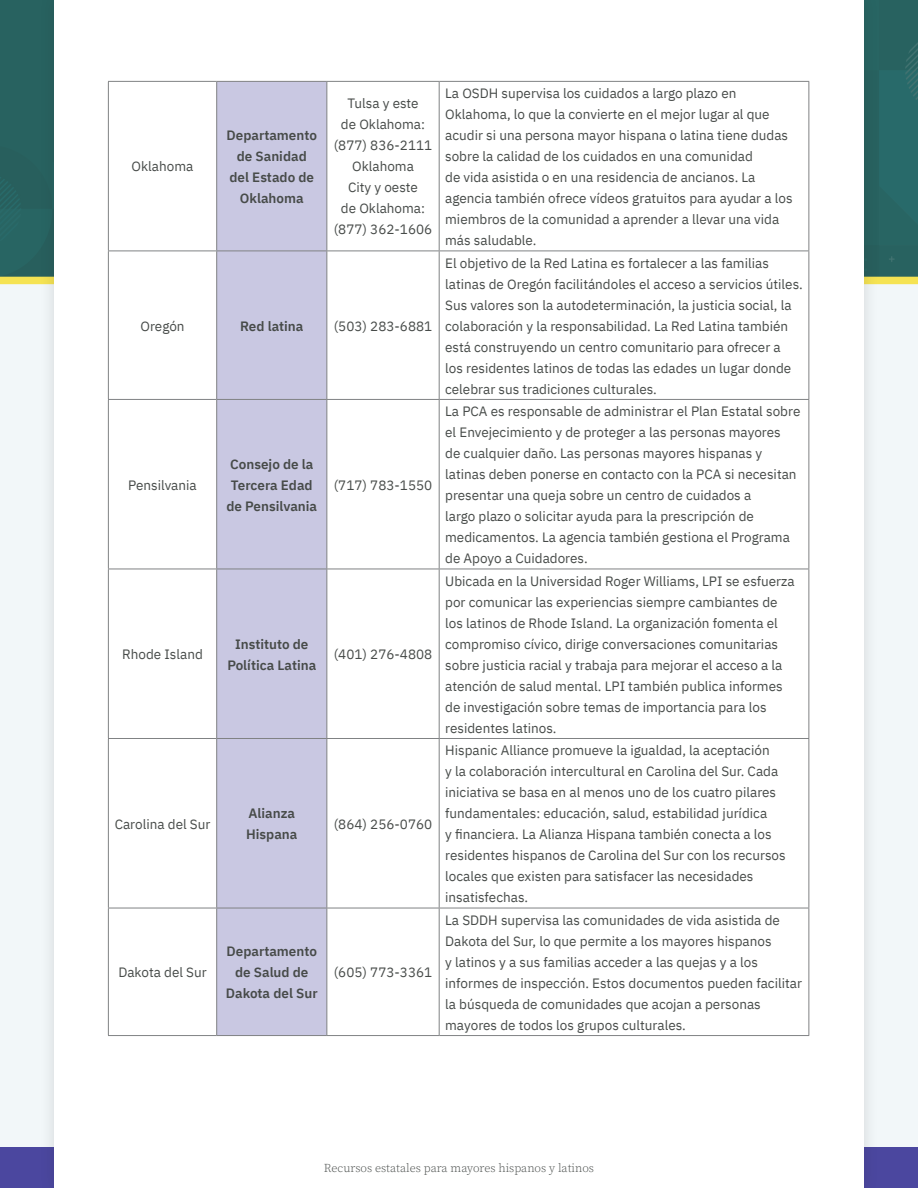
<style>
.page{position:relative;width:918px;height:1188px;background:#f2f7f9}
.page>*{position:absolute;margin:0;border:0;box-sizing:border-box;transform-origin:0 0}
.t1{font:13.5px/21px "IBM Plex Sans";color:#474b49}
.t2{font:600 13.5px/21px "IBM Plex Sans";color:#474b49;text-align:center}
.t3{font:300 12px "Source Serif Pro";color:#474b49}
</style>
<div class="page">
<div style="left:0;top:0;width:918px;height:280px;background:#2d6361"></div>
<div style="left:0;top:277px;width:918px;height:7px;background:#f5e353"></div>
<div style="left:0;top:1148px;width:918px;height:40px;background:#4b479f"></div>
<div style="left:39px;top:0;width:841px;height:1188px;background:#231f20;opacity:.15"></div>
<div style="left:54px;top:0;width:810px;height:1188px;background:#fff"></div>
<div style="left:217px;top:82px;width:109px;height:953px;background:#c9c8e2"></div>
<hr style="left:108px;top:251px;width:109px;height:1px;background:#808284">
<hr style="left:108px;top:251px;width:1px;height:148px;background:#808284">
<hr style="left:217px;top:251px;width:110px;height:1px;background:#808284">
<hr style="left:216px;top:251px;width:1px;height:148px;background:#808284">
<hr style="left:327px;top:251px;width:112px;height:1px;background:#808284">
<hr style="left:326px;top:251px;width:1px;height:148px;background:#808284">
<hr style="left:439px;top:251px;width:370px;height:1px;background:#808284">
<hr style="left:439px;top:251px;width:1px;height:148px;background:#808284">
<hr style="left:808px;top:251px;width:1px;height:148px;background:#808284">
<hr style="left:108px;top:399px;width:109px;height:1px;background:#808284">
<hr style="left:108px;top:400px;width:1px;height:169px;background:#808284">
<hr style="left:217px;top:399px;width:110px;height:1px;background:#808284">
<hr style="left:216px;top:400px;width:1px;height:169px;background:#808284">
<hr style="left:327px;top:399px;width:112px;height:1px;background:#808284">
<hr style="left:326px;top:400px;width:1px;height:169px;background:#808284">
<hr style="left:439px;top:399px;width:370px;height:1px;background:#808284">
<hr style="left:439px;top:400px;width:1px;height:169px;background:#808284">
<hr style="left:808px;top:400px;width:1px;height:169px;background:#808284">
<hr style="left:108px;top:569px;width:109px;height:1px;background:#808284">
<hr style="left:108px;top:569px;width:1px;height:169px;background:#808284">
<hr style="left:217px;top:569px;width:110px;height:1px;background:#808284">
<hr style="left:216px;top:569px;width:1px;height:169px;background:#808284">
<hr style="left:327px;top:569px;width:112px;height:1px;background:#808284">
<hr style="left:326px;top:569px;width:1px;height:169px;background:#808284">
<hr style="left:439px;top:569px;width:370px;height:1px;background:#808284">
<hr style="left:439px;top:569px;width:1px;height:169px;background:#808284">
<hr style="left:808px;top:569px;width:1px;height:169px;background:#808284">
<hr style="left:108px;top:738px;width:109px;height:1px;background:#808284">
<hr style="left:108px;top:739px;width:1px;height:169px;background:#808284">
<hr style="left:217px;top:738px;width:110px;height:1px;background:#808284">
<hr style="left:216px;top:739px;width:1px;height:169px;background:#808284">
<hr style="left:327px;top:738px;width:112px;height:1px;background:#808284">
<hr style="left:326px;top:739px;width:1px;height:169px;background:#808284">
<hr style="left:439px;top:738px;width:370px;height:1px;background:#808284">
<hr style="left:439px;top:739px;width:1px;height:169px;background:#808284">
<hr style="left:808px;top:739px;width:1px;height:169px;background:#808284">
<hr style="left:108px;top:908px;width:109px;height:1px;background:#808284">
<hr style="left:108px;top:908px;width:1px;height:127px;background:#808284">
<hr style="left:217px;top:908px;width:110px;height:1px;background:#808284">
<hr style="left:216px;top:908px;width:1px;height:127px;background:#808284">
<hr style="left:327px;top:908px;width:112px;height:1px;background:#808284">
<hr style="left:326px;top:908px;width:1px;height:127px;background:#808284">
<hr style="left:439px;top:908px;width:370px;height:1px;background:#808284">
<hr style="left:439px;top:908px;width:1px;height:127px;background:#808284">
<hr style="left:808px;top:908px;width:1px;height:127px;background:#808284">
<hr style="left:108px;top:1035px;width:109px;height:1px;background:#808284">
<hr style="left:217px;top:1035px;width:110px;height:1px;background:#808284">
<hr style="left:327px;top:1035px;width:112px;height:1px;background:#808284">
<hr style="left:439px;top:1035px;width:370px;height:1px;background:#808284">
<hr style="left:108px;top:81px;width:109px;height:1px;background:#808284">
<hr style="left:108px;top:82px;width:1px;height:169px;background:#808284">
<hr style="left:217px;top:81px;width:110px;height:1px;background:#808284">
<hr style="left:216px;top:82px;width:1px;height:169px;background:#808284">
<hr style="left:327px;top:81px;width:112px;height:1px;background:#808284">
<hr style="left:326px;top:82px;width:1px;height:169px;background:#808284">
<hr style="left:439px;top:81px;width:370px;height:1px;background:#808284">
<hr style="left:439px;top:82px;width:1px;height:169px;background:#808284">
<hr style="left:808px;top:82px;width:1px;height:169px;background:#808284">
<p class="t1" style="left:132px;top:155px;width:63px">Oklahoma</p>
<p class="t2" style="left:227px;top:124px;width:92px">Departamento de Sanidad del Estado de<br>Oklahoma</p>
<p class="t1" style="left:334px;top:92px;width:100px;text-align:center">Tulsa y este<br>de Oklahoma: (877) 836-2111<br>Oklahoma<br>City y oeste<br>de Oklahoma: (877) 362-1606</p>
<p class="t1" style="left:445px;top:82px;width:349px">La OSDH supervisa los cuidados a largo plazo en Oklahoma, lo que la convierte en el mejor lugar al que acudir si una persona mayor hispana o latina tiene dudas sobre la calidad de los cuidados en una comunidad<br>de vida asistida o en una residencia de ancianos. La agencia también ofrece vídeos gratuitos para ayudar a los miembros de la comunidad a aprender a llevar una vida más saludable.</p>
<p class="t1" style="left:140px;top:314px;width:46px">Oregón</p>
<p class="t2" style="left:240px;top:314px;width:65px">Red latina</p>
<p class="t1" style="left:334px;top:314px;width:100px">(503) 283-6881</p>
<p class="t1" style="left:128px;top:473px;width:70px">Pensilvania</p>
<p class="t2" style="left:226px;top:452px;width:92px">Consejo de la<br>Tercera Edad de Pensilvania</p>
<p class="t1" style="left:334px;top:473px;width:100px">(717) 783-1550</p>
<p class="t1" style="left:122px;top:643px;width:82px">Rhode Island</p>
<p class="t2" style="left:227px;top:632px;width:90px">Instituto de<br>Política Latina</p>
<p class="t1" style="left:334px;top:643px;width:100px">(401) 276-4808</p>
<p class="t1" style="left:115px;top:812px;width:97px">Carolina del Sur</p>
<p class="t2" style="left:246px;top:802px;width:53px;text-align:left">Alianza<br>Hispana</p>
<p class="t1" style="left:334px;top:812px;width:100px">(864) 256-0760</p>
<p class="t1" style="left:118px;top:961px;width:90px">Dakota del Sur</p>
<p class="t2" style="left:226px;top:940px;width:93px">Departamento de Salud de<br>Dakota del Sur</p>
<p class="t1" style="left:334px;top:961px;width:100px">(605) 773-3361</p>
<p class="t1" style="left:445px;top:251px;width:359px">El objetivo de la Red Latina es fortalecer a las familias latinas de Oregón facilitándoles el acceso a servicios útiles.<br>Sus valores son la autodeterminación, la justicia social, la colaboración y la responsabilidad. La Red Latina también está construyendo un centro comunitario para ofrecer a<br>los residentes latinos de todas las edades un lugar donde celebrar sus tradiciones culturales.</p>
<p class="t1" style="left:445px;top:400px;width:357px">La PCA es responsable de administrar el Plan Estatal sobre el Envejecimiento y de proteger a las personas mayores<br>de cualquier daño. Las personas mayores hispanas y latinas deben ponerse en contacto con la PCA si necesitan presentar una queja sobre un centro de cuidados a<br>largo plazo o solicitar ayuda para la prescripción de medicamentos. La agencia también gestiona el Programa de Apoyo a Cuidadores.</p>
<p class="t1" style="left:445px;top:569px;width:351px">Ubicada en la Universidad Roger Williams, LPI se esfuerza por comunicar las experiencias siempre cambiantes de los latinos de Rhode Island. La organización fomenta el compromiso cívico, dirige conversaciones comunitarias sobre justicia racial y trabaja para mejorar el acceso a la atención de salud mental. LPI también publica informes de investigación sobre temas de importancia para los residentes latinos.</p>
<p class="t1" style="left:445px;top:739px;width:342px">Hispanic Alliance promueve la igualdad, la aceptación<br>y la colaboración intercultural en Carolina del Sur. Cada iniciativa se basa en al menos uno de los cuatro pilares fundamentales: educación, salud, estabilidad jurídica<br>y financiera. La Alianza Hispana también conecta a los residentes hispanos de Carolina del Sur con los recursos locales que existen para satisfacer las necesidades insatisfechas.</p>
<p class="t1" style="left:445px;top:908px;width:358px">La SDDH supervisa las comunidades de vida asistida de Dakota del Sur, lo que permite a los mayores hispanos<br>y latinos y a sus familias acceder a las quejas y a los informes de inspección. Estos documentos pueden facilitar la búsqueda de comunidades que acojan a personas mayores de todos los grupos culturales.</p>
<p class="t3" style="left:324px;top:1160px;width:272px">Recursos estatales para mayores hispanos y latinos</p>
</div>
